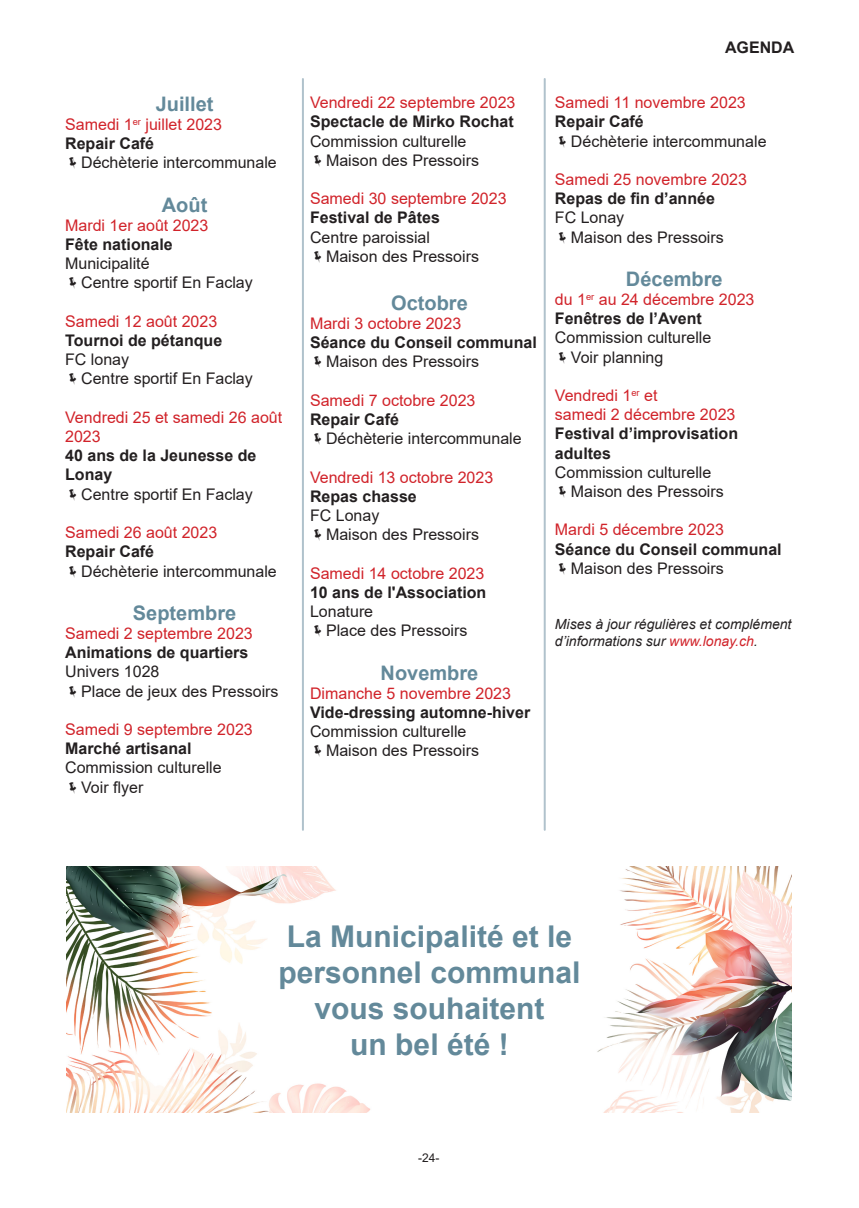
<style>
.page{position:relative;width:859px;height:1208px;background:#fff}
.page>*{position:absolute;margin:0;border:0;box-sizing:border-box;transform-origin:0 0}
.Titre_principal{font:700 30px "Arial";color:#63899a}
.Texte3{font:700 20px "Arial";color:#63899a}
.Texte3-2{font:16px "Arial";color:#231f20}
.Texte3-3{font:16px/19.2px "Arial";color:#d1232a}
.Texte3-4{font:700 16px/19.2px "Arial";color:#231f20}
.Texte3-5{font:italic 14px/16.8px "Arial";color:#231f20}
.t1{font:12px "Arial";color:#231f20}
.s1{color:#d1232a}
</style>
<div class="page">
<img style="left:66px;top:866px;width:726px;height:246px">
<hr style="left:302px;top:79px;width:2px;height:751px;background:#b0c2cc">
<hr style="left:544px;top:79px;width:2px;height:751px;background:#b0c2cc">
<p class="Texte3" style="left:156px;top:90px;width:59px">Juillet</p>
<p class="Texte3-3" style="left:65px;top:115px;width:158px">Samedi 1<sup>er</sup> juillet 2023</p>
<p class="Texte3-4" style="left:65px;top:134px;width:90px">Repair Café</p>
<p class="Texte3-2" style="left:81px;top:152px;width:197px">Déchèterie intercommunale</p>
<p class="Texte3" style="left:162px;top:190px;width:47px">Août</p>
<p class="Texte3-3" style="left:65px;top:215px;width:145px">Mardi 1er août 2023</p>
<p class="Texte3-4" style="left:65px;top:235px;width:109px">Fête nationale</p>
<p class="Texte3-2" style="left:65px;top:252px;width:86px">Municipalité</p>
<p class="Texte3-2" style="left:81px;top:272px;width:173px">Centre sportif En Faclay</p>
<p class="Texte3-3" style="left:65px;top:311px;width:154px">Samedi 12 août 2023</p>
<p class="Texte3-4" style="left:65px;top:331px;width:159px">Tournoi de pétanque</p>
<p class="Texte3-2" style="left:65px;top:348px;width:66px">FC lonay</p>
<p class="Texte3-2" style="left:81px;top:368px;width:173px">Centre sportif En Faclay</p>
<p class="Texte3-3" style="left:65px;top:407px;width:219px">Vendredi 25 et samedi 26 août<br>2023</p>
<p class="Texte3-4" style="left:65px;top:446px;width:193px">40 ans de la Jeunesse de<br>Lonay</p>
<p class="Texte3-2" style="left:81px;top:483px;width:173px">Centre sportif En Faclay</p>
<p class="Texte3-3" style="left:65px;top:523px;width:154px">Samedi 26 août 2023</p>
<p class="Texte3-4" style="left:65px;top:542px;width:90px">Repair Café</p>
<p class="Texte3-2" style="left:81px;top:560px;width:197px">Déchèterie intercommunale</p>
<p class="Texte3" style="left:133px;top:598px;width:105px">Septembre</p>
<p class="Texte3-3" style="left:65px;top:623px;width:189px">Samedi 2 septembre 2023</p>
<p class="Texte3-4" style="left:65px;top:643px;width:185px">Animations de quartiers</p>
<p class="Texte3-2" style="left:65px;top:660px;width:96px">Univers 1028</p>
<p class="Texte3-2" style="left:81px;top:680px;width:199px">Place de jeux des Pressoirs</p>
<p class="Texte3-3" style="left:65px;top:719px;width:189px">Samedi 9 septembre 2023</p>
<p class="Texte3-4" style="left:65px;top:739px;width:128px">Marché artisanal</p>
<p class="Texte3-2" style="left:65px;top:756px;width:158px">Commission culturelle</p>
<p class="Texte3-2" style="left:81px;top:776px;width:64px">Voir flyer</p>
<p class="Texte3-3" style="left:310px;top:93px;width:207px">Vendredi 22 septembre 2023</p>
<p class="Texte3-4" style="left:310px;top:112px;width:205px">Spectacle de Mirko Rochat</p>
<p class="Texte3-2" style="left:310px;top:130px;width:158px">Commission culturelle</p>
<p class="Texte3-2" style="left:326px;top:149px;width:154px">Maison des Pressoirs</p>
<p class="Texte3-3" style="left:310px;top:189px;width:198px">Samedi 30 septembre 2023</p>
<p class="Texte3-4" style="left:310px;top:208px;width:131px">Festival de Pâtes</p>
<p class="Texte3-2" style="left:310px;top:226px;width:122px">Centre paroissial</p>
<p class="Texte3-2" style="left:326px;top:245px;width:154px">Maison des Pressoirs</p>
<p class="Texte3" style="left:391px;top:289px;width:78px">Octobre</p>
<p class="Texte3-3" style="left:310px;top:314px;width:153px">Mardi 3 octobre 2023</p>
<p class="Texte3-4" style="left:310px;top:333px;width:228px">Séance du Conseil communal</p>
<p class="Texte3-2" style="left:326px;top:351px;width:154px">Maison des Pressoirs</p>
<p class="Texte3-3" style="left:310px;top:390px;width:167px">Samedi 7 octobre 2023</p>
<p class="Texte3-4" style="left:310px;top:410px;width:90px">Repair Café</p>
<p class="Texte3-2" style="left:326px;top:427px;width:197px">Déchèterie intercommunale</p>
<p class="Texte3-3" style="left:310px;top:467px;width:185px">Vendredi 13 octobre 2023</p>
<p class="Texte3-4" style="left:310px;top:487px;width:108px">Repas chasse</p>
<p class="Texte3-2" style="left:310px;top:504px;width:71px">FC Lonay</p>
<p class="Texte3-2" style="left:326px;top:523px;width:154px">Maison des Pressoirs</p>
<p class="Texte3-3" style="left:310px;top:563px;width:176px">Samedi 14 octobre 2023</p>
<p class="Texte3-4" style="left:310px;top:583px;width:178px">10 ans de l'Association</p>
<p class="Texte3-2" style="left:310px;top:600px;width:65px">Lonature</p>
<p class="Texte3-2" style="left:326px;top:619px;width:143px">Place des Pressoirs</p>
<p class="Texte3" style="left:381px;top:658px;width:99px">Novembre</p>
<p class="Texte3-3" style="left:310px;top:683px;width:202px">Dimanche 5 novembre 2023</p>
<p class="Texte3-4" style="left:310px;top:703px;width:222px">Vide-dressing automne-hiver</p>
<p class="Texte3-2" style="left:310px;top:720px;width:158px">Commission culturelle</p>
<p class="Texte3-2" style="left:326px;top:739px;width:154px">Maison des Pressoirs</p>
<p class="Texte3-4" style="left:725px;top:38px;width:71px">AGENDA</p>
<p class="Texte3-3" style="left:555px;top:93px;width:192px">Samedi 11 novembre 2023</p>
<p class="Texte3-4" style="left:555px;top:112px;width:90px">Repair Café</p>
<p class="Texte3-2" style="left:571px;top:130px;width:197px">Déchèterie intercommunale</p>
<p class="Texte3-3" style="left:555px;top:170px;width:194px">Samedi 25 novembre 2023</p>
<p class="Texte3-4" style="left:555px;top:189px;width:162px">Repas de fin d’année</p>
<p class="Texte3-2" style="left:555px;top:207px;width:71px">FC Lonay</p>
<p class="Texte3-2" style="left:571px;top:226px;width:154px">Maison des Pressoirs</p>
<p class="Texte3" style="left:626px;top:265px;width:98px">Décembre</p>
<p class="Texte3-3" style="left:555px;top:290px;width:201px">du 1<sup>er</sup> au 24 décembre 2023</p>
<p class="Texte3-4" style="left:555px;top:309px;width:149px">Fenêtres de l’Avent</p>
<p class="Texte3-2" style="left:555px;top:327px;width:158px">Commission culturelle</p>
<p class="Texte3-2" style="left:571px;top:346px;width:94px">Voir planning</p>
<p class="Texte3-3" style="left:555px;top:386px;width:104px">Vendredi 1<sup>er</sup> et</p>
<p class="Texte3-3" style="left:555px;top:405px;width:182px">samedi 2 décembre 2023</p>
<p class="Texte3-4" style="left:555px;top:424px;width:185px">Festival d’improvisation adultes</p>
<p class="Texte3-2" style="left:555px;top:461px;width:158px">Commission culturelle</p>
<p class="Texte3-2" style="left:571px;top:480px;width:154px">Maison des Pressoirs</p>
<p class="Texte3-3" style="left:555px;top:520px;width:170px">Mardi 5 décembre 2023</p>
<p class="Texte3-4" style="left:555px;top:539px;width:228px">Séance du Conseil communal</p>
<p class="Texte3-2" style="left:571px;top:557px;width:154px">Maison des Pressoirs</p>
<p class="Texte3-5" style="left:555px;top:616px;width:238px">Mises à jour régulières et complément d’informations sur <span class="s1">www.lonay.ch</span>.</p>
<p class="Titre_principal" style="left:287px;top:915px;width:287px">La Municipalité et le</p>
<p class="Titre_principal" style="left:279px;top:951px;width:303px">personnel communal</p>
<p class="Titre_principal" style="left:314px;top:987px;width:232px">vous souhaitent</p>
<p class="Titre_principal" style="left:350px;top:1023px;width:160px">un bel été !</p>
<p class="t1" style="left:418px;top:1149px;width:23px">-24-</p>
</div>
